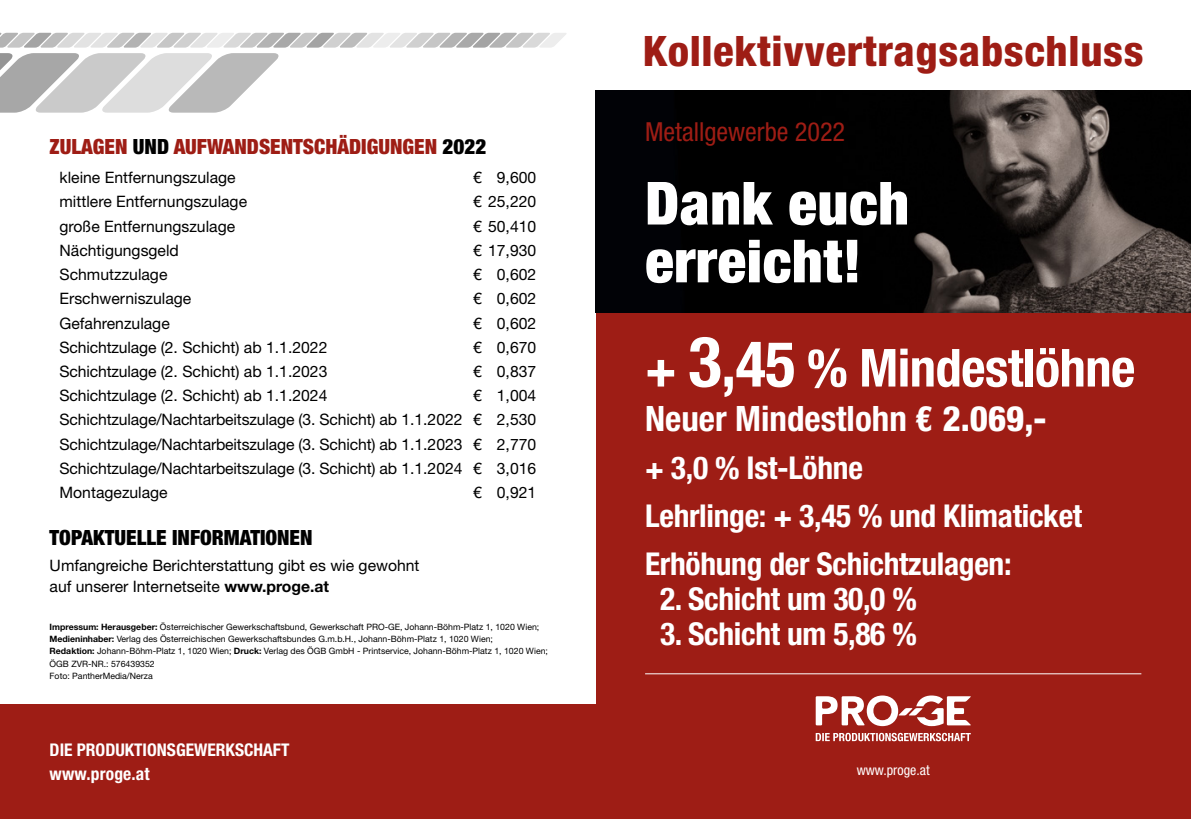
<style>
.page{position:relative;width:1191px;height:819px;background:#fff}
.page>*{position:absolute;margin:0;border:0;box-sizing:border-box;transform-origin:0 0}
.t1{font:900 condensed 59.5px/57.8px "Helvetica Neue LT Std";letter-spacing:.01em;color:#fff}
.t2{font:700 condensed 52.5px "Helvetica Neue LT Std";letter-spacing:-.01em;color:#fff}
.t3{font:800 condensed 42px "Helvetica Neue LT Std";letter-spacing:.015em;color:#9e1d15}
.t4{font:700 condensed 35px "Helvetica Neue LT Std";color:#fff}
.t5{font:700 condensed 31.5px/47.8px "Helvetica Neue LT Std";letter-spacing:-.01em;color:#fff}
.t6{font:condensed 26.25px "Helvetica Neue LT Std";color:#9e1d15}
.t7{font:900 condensed 21px "Helvetica Neue LT Std";color:#9e1d15}
.t8{font:900 condensed 21px "Helvetica Neue LT Std";color:#000}
.t9{font:700 condensed 17.5px "Helvetica Neue LT Std";color:#fff}
.t10{font:15.75px/24.2px "Helvetica Neue LT Std";color:#000;text-align:justify}
.t11{font:condensed 14px "Helvetica Neue LT Std";color:#fff}
.t12{font:8.75px/12.2px "Helvetica Neue LT Std";color:#000}
.s1{color:#000}
.s2{font-weight:700}
.s3{font-size:70px}
.s4{font-size:63px}
.s5{font-weight:800}
</style>
<div class="page">
<div style="left:0;top:244px;width:1191px;height:575px;background:#9e1d15"></div>
<div style="left:0;top:0;width:595px;height:703px;background:#fff"></div>
<svg style="left:815px;top:695px;width:156px;height:46px"></svg>
<svg style="left:0;top:33px;width:566px;height:80px"></svg>
<img style="left:595px;top:91px;width:596px;height:222px">
<hr style="left:645px;top:673px;width:496px;height:1px;background:#fff">
<h3 class="t7" style="left:50px;top:134px;width:438px">ZULAGEN <span class="s1">UND</span> AUFWANDSENTSCHÄDIGUNGEN <span class="s1">2022</span></h3>
<p class="t10" style="left:60px;top:165px;width:178px">kleine Entfernungszulage</p>
<p class="t10" style="left:473px;top:165px;width:64px">€ 9,600</p>
<p class="t10" style="left:60px;top:189px;width:189px">mittlere Entfernungszulage</p>
<p class="t10" style="left:473px;top:189px;width:64px">€ 25,220</p>
<p class="t10" style="left:60px;top:213px;width:177px">große Entfernungszulage</p>
<p class="t10" style="left:473px;top:213px;width:64px">€ 50,410</p>
<p class="t10" style="left:60px;top:238px;width:121px">Nächtigungsgeld</p>
<p class="t10" style="left:473px;top:238px;width:65px">€ 17,930</p>
<p class="t10" style="left:60px;top:262px;width:109px">Schmutzzulage</p>
<p class="t10" style="left:473px;top:262px;width:64px">€ 0,602</p>
<p class="t10" style="left:60px;top:286px;width:133px">Erschwerniszulage</p>
<p class="t10" style="left:473px;top:286px;width:64px">€ 0,602</p>
<p class="t10" style="left:60px;top:310px;width:112px">Gefahrenzulage</p>
<p class="t10" style="left:473px;top:310px;width:64px">€ 0,602</p>
<p class="t10" style="left:60px;top:334px;width:269px">Schichtzulage (2. Schicht) ab 1.1.2022</p>
<p class="t10" style="left:473px;top:334px;width:64px">€ 0,670</p>
<p class="t10" style="left:60px;top:359px;width:269px">Schichtzulage (2. Schicht) ab 1.1.2023</p>
<p class="t10" style="left:473px;top:359px;width:64px">€ 0,837</p>
<p class="t10" style="left:60px;top:383px;width:269px">Schichtzulage (2. Schicht) ab 1.1.2024</p>
<p class="t10" style="left:60px;top:383px;width:478px;text-indent:414px">€ 1,004<br>Schichtzulage/Nachtarbeitszulage (3. Schicht) ab 1.1.2022 € 2,530<br>Schichtzulage/Nachtarbeitszulage (3. Schicht) ab 1.1.2023 € 2,770<br>Schichtzulage/Nachtarbeitszulage (3. Schicht) ab 1.1.2024 € 3,016<br>Montagezulage</p>
<p class="t10" style="left:473px;top:480px;width:64px">€ 0,921</p>
<h3 class="t8" style="left:50px;top:525px;width:264px">TOPAKTUELLE INFORMATIONEN</h3>
<p class="t10" style="left:50px;top:554px;width:371px;line-height:21px">Umfangreiche Berichterstattung gibt es wie gewohnt auf unserer Internetseite <span class="s2">www.proge.at</span></p>
<p class="t12" style="left:50px;top:620px;width:500px"><span class="s2">Impressum: Herausgeber:</span> Österreichischer Gewerkschaftsbund, Gewerkschaft PRO-GE, Johann-Böhm-Platz 1, 1020 Wien; <span class="s2">Medieninhaber:</span> Verlag des Österreichischen Gewerkschaftsbundes G.m.b.H., Johann-Böhm-Platz 1, 1020 Wien;<br><span class="s2">Redaktion:</span> Johann-Böhm-Platz 1, 1020 Wien; <span class="s2">Druck:</span> Verlag des ÖGB GmbH - Printservice, Johann-Böhm-Platz 1, 1020 Wien; ÖGB ZVR-NR.: 576439352<br>Foto: PantherMedia/Nerza</p>
<p class="t9" style="left:50px;top:738px;width:241px">DIE PRODUKTIONSGEWERKSCHAFT</p>
<h3 class="t3" style="left:643px;top:25px;width:502px">Kollektivvertragsabschluss</h3>
<h3 class="t6" style="left:645px;top:116px;width:202px">Metallgewerbe 2022</h3>
<h1 class="t1" style="left:645px;top:174px;width:265px">Dank euch erreicht!</h1>
<h2 class="t2" style="left:645px;top:336px;width:492px">+ <span class="s3">3</span><span class="s4">,45</span> % Mindestlöhne</h2>
<h3 class="t4" style="left:645px;top:398px;width:403px">Neuer Mindestlohn <span class="s5">€ 2.069,-</span></h3>
<h3 class="t5" style="left:645px;top:443px;width:439px">+ 3,0 % Ist-Löhne<br>Lehrlinge: + 3,45 % und Klimaticket<br>Erhöhung der Schichtzulagen:</h3>
<h3 class="t5" style="left:660px;top:574px;width:258px">2. Schicht um 30,0 %</h3>
<h3 class="t5" style="left:660px;top:609px;width:258px">3. Schicht um 5,86 %</h3>
<p class="t9" style="left:50px;top:763px;width:102px">www.proge.at</p>
<p class="t11" style="left:856px;top:761px;width:74px">www.proge.at</p>
</div>
